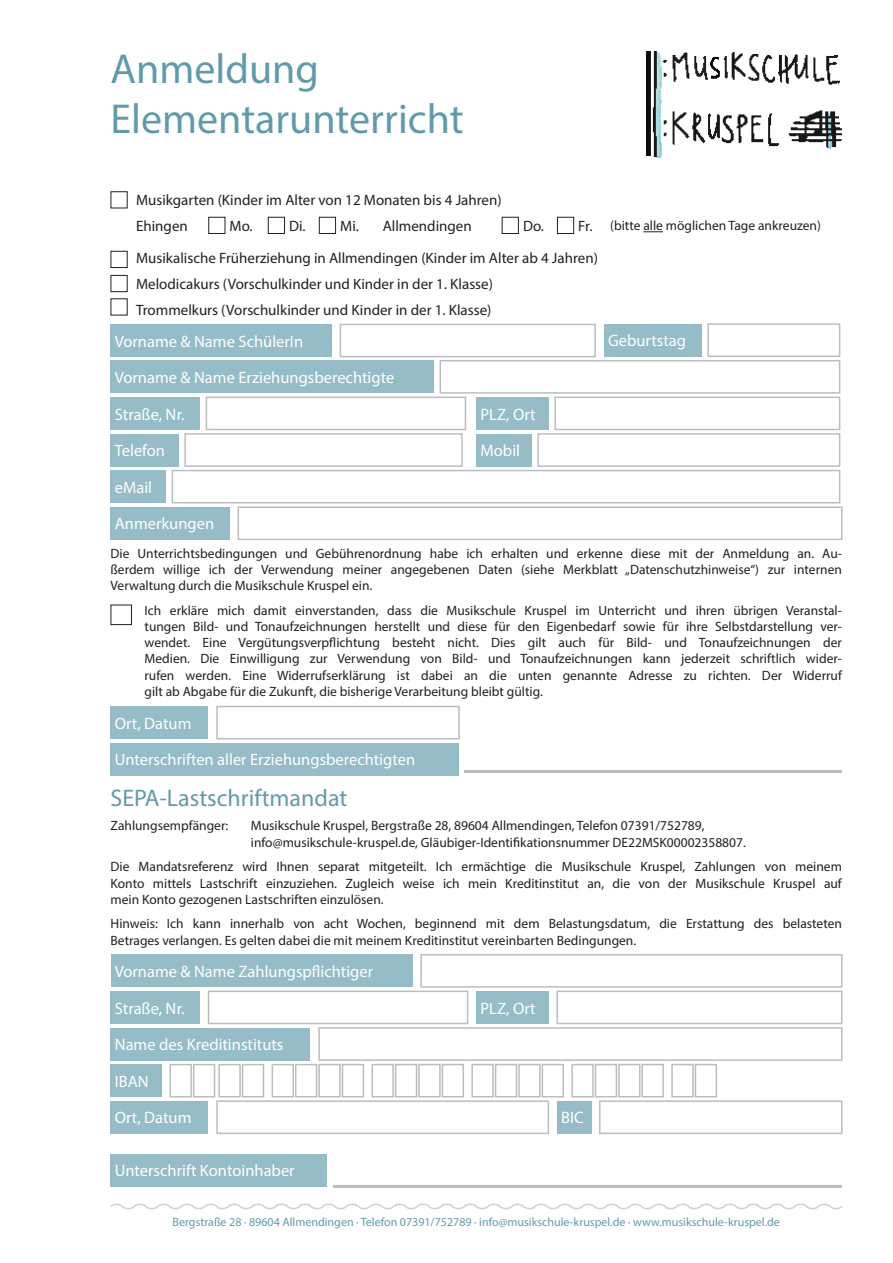
<style>
.page{position:relative;width:893px;height:1263px;background:#fff}
.page>*{position:absolute;margin:0;border:0;box-sizing:border-box;transform-origin:0 0}
.t1{font:42px "Myriad Pro";color:#619bab}
.t2{font:24px "Myriad Pro";color:#619bab}
.t3{font:16.5px "Myriad Pro";color:#fff}
.t4{font:15px "Myriad Pro";color:#231f20}
.t5{font:13.5px/16.2px "Myriad Pro";color:#231f20;text-align:justify}
.t6{font:12px "Myriad Pro";color:#619bab}
</style>
<div class="page">
<div style="left:111px;top:324px;width:221px;height:33px;background:#96bcc7"></div>
<div style="left:340px;top:324px;width:256px;height:33px;border:2px solid #bcbdc0"></div>
<div style="left:604px;top:324px;width:98px;height:32px;background:#96bcc7"></div>
<div style="left:707px;top:323px;width:133px;height:34px;border:2px solid #bcbdc0"></div>
<div style="left:111px;top:360px;width:323px;height:33px;background:#96bcc7"></div>
<div style="left:111px;top:397px;width:89px;height:33px;background:#96bcc7"></div>
<div style="left:476px;top:397px;width:73px;height:33px;background:#96bcc7"></div>
<div style="left:440px;top:360px;width:400px;height:34px;border:2px solid #bcbdc0"></div>
<div style="left:554px;top:397px;width:286px;height:33px;border:2px solid #bcbdc0"></div>
<div style="left:206px;top:397px;width:260px;height:33px;border:2px solid #bcbdc0"></div>
<div style="left:111px;top:434px;width:68px;height:32px;background:#96bcc7"></div>
<div style="left:476px;top:434px;width:55px;height:32px;background:#96bcc7"></div>
<div style="left:537px;top:433px;width:303px;height:34px;border:2px solid #bcbdc0"></div>
<div style="left:184px;top:433px;width:279px;height:34px;border:2px solid #bcbdc0"></div>
<div style="left:111px;top:470px;width:55px;height:33px;background:#96bcc7"></div>
<div style="left:172px;top:470px;width:668px;height:33px;border:2px solid #bcbdc0"></div>
<div style="left:111px;top:507px;width:119px;height:32px;background:#96bcc7"></div>
<div style="left:238px;top:506px;width:604px;height:34px;border:2px solid #bcbdc0"></div>
<div style="left:111px;top:706px;width:97px;height:33px;background:#96bcc7"></div>
<div style="left:111px;top:743px;width:348px;height:32px;background:#96bcc7"></div>
<div style="left:216px;top:706px;width:244px;height:33px;border:2px solid #bcbdc0"></div>
<hr style="left:464px;top:770px;width:378px;height:3px;background:#bcbdc0">
<div style="left:111px;top:954px;width:301px;height:33px;background:#96bcc7"></div>
<div style="left:476px;top:991px;width:73px;height:33px;background:#96bcc7"></div>
<div style="left:420px;top:954px;width:422px;height:34px;border:2px solid #bcbdc0"></div>
<div style="left:556px;top:990px;width:286px;height:34px;border:2px solid #bcbdc0"></div>
<div style="left:111px;top:1028px;width:199px;height:32px;background:#96bcc7"></div>
<div style="left:318px;top:1027px;width:524px;height:34px;border:2px solid #bcbdc0"></div>
<div style="left:111px;top:1101px;width:97px;height:32px;background:#96bcc7"></div>
<div style="left:111px;top:1154px;width:216px;height:32px;background:#96bcc7"></div>
<div style="left:216px;top:1100px;width:333px;height:34px;border:2px solid #bcbdc0"></div>
<hr style="left:333px;top:1185px;width:509px;height:3px;background:#bcbdc0">
<div style="left:111px;top:1064px;width:51px;height:33px;background:#96bcc7"></div>
<div style="left:557px;top:1101px;width:34px;height:32px;background:#96bcc7"></div>
<div style="left:599px;top:1100px;width:243px;height:34px;border:2px solid #bcbdc0"></div>
<div style="left:170px;top:1064px;width:22px;height:33px;border:2px solid #bcbdc0"></div>
<div style="left:193px;top:1064px;width:22px;height:33px;border:2px solid #bcbdc0"></div>
<div style="left:218px;top:1064px;width:23px;height:33px;border:2px solid #bcbdc0"></div>
<div style="left:242px;top:1064px;width:22px;height:33px;border:2px solid #bcbdc0"></div>
<div style="left:272px;top:1064px;width:22px;height:33px;border:2px solid #bcbdc0"></div>
<div style="left:295px;top:1064px;width:22px;height:33px;border:2px solid #bcbdc0"></div>
<div style="left:318px;top:1064px;width:23px;height:33px;border:2px solid #bcbdc0"></div>
<div style="left:342px;top:1064px;width:22px;height:33px;border:2px solid #bcbdc0"></div>
<div style="left:371px;top:1064px;width:23px;height:33px;border:2px solid #bcbdc0"></div>
<div style="left:395px;top:1064px;width:22px;height:33px;border:2px solid #bcbdc0"></div>
<div style="left:418px;top:1064px;width:23px;height:33px;border:2px solid #bcbdc0"></div>
<div style="left:442px;top:1064px;width:22px;height:33px;border:2px solid #bcbdc0"></div>
<div style="left:471px;top:1064px;width:23px;height:33px;border:2px solid #bcbdc0"></div>
<div style="left:495px;top:1064px;width:22px;height:33px;border:2px solid #bcbdc0"></div>
<div style="left:518px;top:1064px;width:23px;height:33px;border:2px solid #bcbdc0"></div>
<div style="left:542px;top:1064px;width:22px;height:33px;border:2px solid #bcbdc0"></div>
<div style="left:571px;top:1064px;width:23px;height:33px;border:2px solid #bcbdc0"></div>
<div style="left:595px;top:1064px;width:22px;height:33px;border:2px solid #bcbdc0"></div>
<div style="left:618px;top:1064px;width:22px;height:33px;border:2px solid #bcbdc0"></div>
<div style="left:641px;top:1064px;width:23px;height:33px;border:2px solid #bcbdc0"></div>
<div style="left:671px;top:1064px;width:23px;height:33px;border:2px solid #bcbdc0"></div>
<div style="left:695px;top:1064px;width:22px;height:33px;border:2px solid #bcbdc0"></div>
<div style="left:111px;top:991px;width:89px;height:33px;background:#96bcc7"></div>
<div style="left:208px;top:990px;width:260px;height:34px;border:2px solid #bcbdc0"></div>
<div style="left:111px;top:251px;width:17px;height:17px;border:1px solid #231f20"></div>
<div style="left:208px;top:217px;width:17px;height:17px;border:1px solid #231f20"></div>
<div style="left:268px;top:217px;width:17px;height:17px;border:1px solid #231f20"></div>
<div style="left:319px;top:217px;width:17px;height:17px;border:1px solid #231f20"></div>
<div style="left:502px;top:217px;width:17px;height:17px;border:1px solid #231f20"></div>
<div style="left:557px;top:217px;width:17px;height:17px;border:1px solid #231f20"></div>
<svg style="left:643px;top:231px;width:20px;height:1px"></svg>
<svg style="left:110px;top:1203px;width:732px;height:7px"></svg>
<div style="left:111px;top:605px;width:21px;height:20px;border:1px solid #231f20"></div>
<img style="left:647px;top:51px;width:195px;height:106px">
<div style="left:111px;top:275px;width:17px;height:17px;border:1px solid #231f20"></div>
<p class="t1" style="left:111px;top:43px;width:210px">Anmeldung</p>
<p class="t1" style="left:111px;top:93px;width:355px">Elementarunterricht</p>
<p class="t4" style="left:136px;top:191px;width:367px">Musikgarten (Kinder im Alter von 12 Monaten bis 4 Jahren)</p>
<p class="t4" style="left:136px;top:217px;width:53px">Ehingen</p>
<p class="t4" style="left:230px;top:217px;width:25px">Mo.</p>
<p class="t4" style="left:289px;top:217px;width:18px">Di.</p>
<p class="t4" style="left:340px;top:217px;width:20px">Mi.</p>
<p class="t4" style="left:383px;top:217px;width:91px">Allmendingen</p>
<p class="t4" style="left:523px;top:217px;width:23px">Do.</p>
<p class="t4" style="left:578px;top:217px;width:16px">Fr.</p>
<p class="t5" style="left:610px;top:218px;width:212px">(bitte alle möglichen Tage ankreuzen)</p>
<p class="t4" style="left:136px;top:249px;width:463px">Musikalische Früherziehung in Allmendingen (Kinder im Alter ab 4 Jahren)</p>
<p class="t4" style="left:136px;top:275px;width:358px">Melodicakurs (Vorschulkinder und Kinder in der 1. Klasse)</p>
<p class="t4" style="left:136px;top:300px;width:357px">Trommelkurs (Vorschulkinder und Kinder in der 1. Klasse)</p>
<p class="t3" style="left:115px;top:331px;width:190px">Vorname &amp; Name SchülerIn</p>
<p class="t3" style="left:608px;top:331px;width:79px">Geburtstag</p>
<p class="t3" style="left:115px;top:367px;width:281px">Vorname &amp; Name Erziehungsberechtigte</p>
<p class="t3" style="left:115px;top:404px;width:71px">Straße, Nr.</p>
<p class="t3" style="left:480px;top:404px;width:57px">PLZ, Ort</p>
<p class="t3" style="left:115px;top:440px;width:52px">Telefon</p>
<p class="t3" style="left:480px;top:440px;width:41px">Mobil</p>
<p class="t3" style="left:115px;top:477px;width:39px">eMail</p>
<p class="t3" style="left:115px;top:514px;width:101px">Anmerkungen</p>
<p class="t5" style="left:111px;top:545px;width:733px">Die Unterrichtsbedingungen und Gebührenordnung habe ich erhalten und erkenne diese mit der Anmeldung an. Au&shy;ßerdem willige ich der Verwendung meiner angegebenen Daten (siehe Merkblatt „Datenschutzhinweise“) zur internen Verwaltung durch die Musikschule Kruspel ein.</p>
<p class="t5" style="left:145px;top:602px;width:699px">Ich erkläre mich damit einverstanden, dass die Musikschule Kruspel im Unterricht und ihren übrigen Veranstal&shy;tungen Bild- und Tonaufzeichnungen herstellt und diese für den Eigenbedarf sowie für ihre Selbstdarstellung ver&shy;wendet. Eine Vergütungsverpflichtung besteht nicht. Dies gilt auch für Bild- und Tonaufzeichnungen der Medien. Die Einwilligung zur Verwendung von Bild- und Tonaufzeichnungen kann jederzeit schriftlich wider&shy;rufen werden. Eine Widerrufserklärung ist dabei an die unten genannte Adresse zu richten. Der Widerruf gilt ab Abgabe für die Zukunft, die bisherige Verarbeitung bleibt gültig.</p>
<p class="t3" style="left:115px;top:713px;width:78px">Ort, Datum</p>
<p class="t3" style="left:115px;top:750px;width:302px">Unterschriften aller Erziehungsberechtigten</p>
<p class="t2" style="left:111px;top:783px;width:238px">SEPA-Lastschriftmandat</p>
<p class="t5" style="left:111px;top:817px;width:119px">Zahlungsempfänger:</p>
<p class="t5" style="left:251px;top:817px;width:496px">Musikschule Kruspel, Bergstraße 28, 89604 Allmendingen, Telefon 07391/752789, info@musikschule-kruspel.de, Gläubiger-Identifikationsnummer DE22MSK00002358807.</p>
<p class="t5" style="left:111px;top:858px;width:733px">Die Mandatsreferenz wird Ihnen separat mitgeteilt. Ich ermächtige die Musikschule Kruspel, Zahlungen von meinem Konto mittels Lastschrift einzuziehen. Zugleich weise ich mein Kreditinstitut an, die von der Musikschule Kruspel auf mein Konto gezogenen Lastschriften einzulösen.</p>
<p class="t5" style="left:111px;top:915px;width:733px">Hinweis: Ich kann innerhalb von acht Wochen, beginnend mit dem Belastungsdatum, die Erstattung des belasteten<br>Betrages verlangen. Es gelten dabei die mit meinem Kreditinstitut vereinbarten Bedingungen.</p>
<p class="t3" style="left:115px;top:961px;width:260px">Vorname &amp; Name Zahlungspflichtiger</p>
<p class="t3" style="left:115px;top:998px;width:71px">Straße, Nr.</p>
<p class="t3" style="left:115px;top:1034px;width:170px">Name des Kreditinstituts</p>
<p class="t3" style="left:115px;top:1071px;width:35px">IBAN</p>
<p class="t3" style="left:115px;top:1108px;width:78px">Ort, Datum</p>
<p class="t3" style="left:115px;top:1161px;width:181px">Unterschrift Kontoinhaber</p>
<p class="t3" style="left:480px;top:998px;width:57px">PLZ, Ort</p>
<p class="t3" style="left:561px;top:1108px;width:24px">BIC</p>
<p class="t6" style="left:173px;top:1215px;width:609px">Bergstraße 28 · 89604 Allmendingen · Telefon 07391/752789 · info@musikschule-kruspel.de · www.musikschule-kruspel.de</p>
</div>
